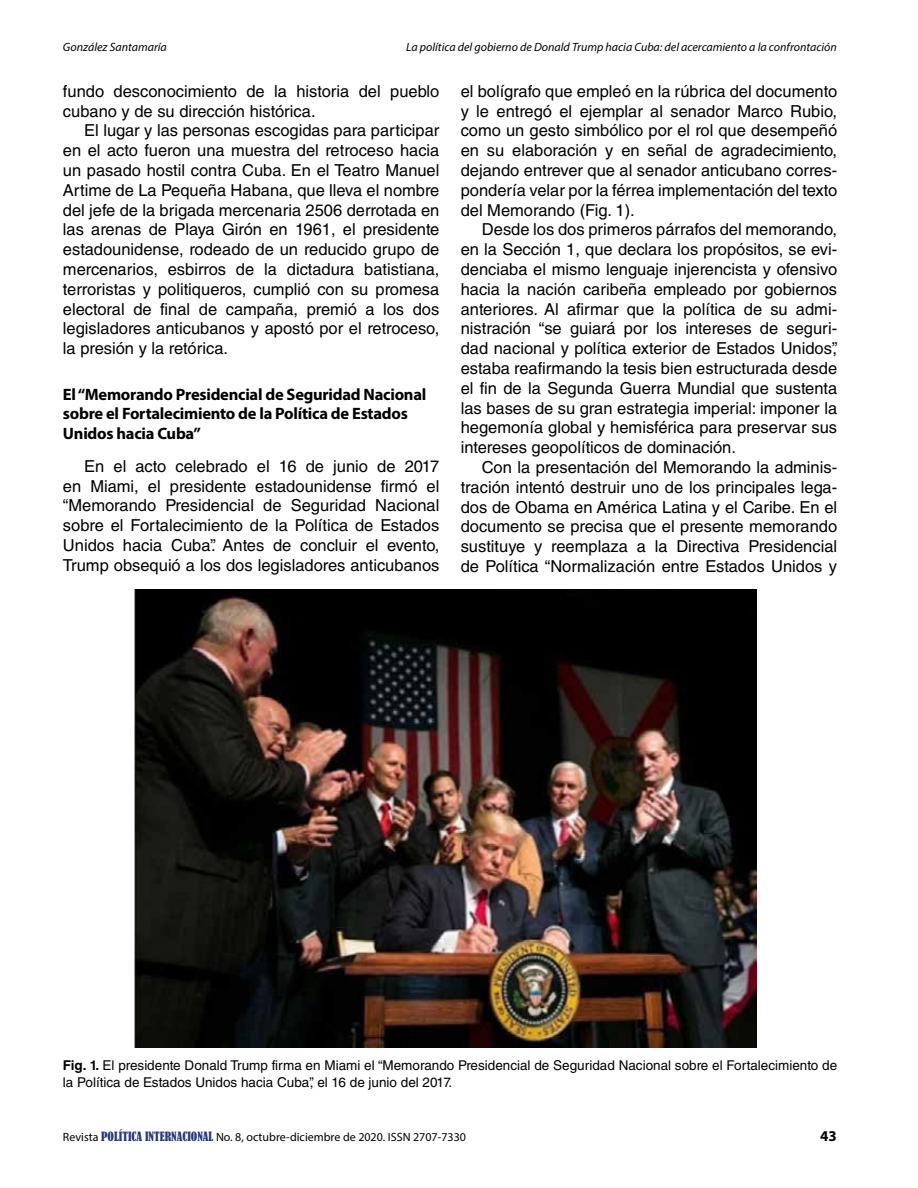
<style>
.page{position:relative;width:918px;height:1188px;background:#fff}
.page>*{position:absolute;margin:0;border:0;box-sizing:border-box;transform-origin:0 0}
.t1{font:16.5px/19.8px "Helvetica LT Std";color:#000;text-align:justify}
.t2{font:700 16.5px/19.8px "Myriad Pro";letter-spacing:-.015em;color:#000}
.t3{font:700 15px "Myriad Pro";color:#000}
.t4{font:13.5px/16.2px "Helvetica LT Std";color:#000}
.t5{font:italic 12px "Myriad Pro";color:#000}
.t6{font:12px "Myriad Pro";color:#000}
.s1{font-weight:700}
.s2{font-family:"Bernard";font-stretch:condensed;color:#253675}
</style>
<div class="page">
<img style="left:134px;top:590px;width:623px;height:458px">
<p class="t5" style="left:63px;top:40px;width:105px">González Santamaría</p>
<p class="t5" style="left:406px;top:40px;width:432px">La política del gobierno de Donald Trump hacia Cuba: del acercamiento a la confrontación</p>
<p class="t1" style="left:63px;top:81px;width:378px">fundo desconocimiento de la historia del pueblo cubano y de su dirección histórica.</p>
<p class="t1" style="left:63px;top:121px;width:378px;text-indent:21px">El lugar y las personas escogidas para participar en el acto fueron una muestra del retroceso hacia un pasado hostil contra Cuba. En el Teatro Manuel Artime de La Pequeña Habana, que lleva el nombre del jefe de la brigada mercenaria 2506 derrotada en las arenas de Playa Girón en 1961, el presidente estadounidense, rodeado de un reducido grupo de mercenarios, esbirros de la dictadura batistiana, terroristas y politiqueros, cumplió con su promesa electoral de final de campaña, premió a los dos legisladores anticubanos y apostó por el retroceso, la presión y la retórica.</p>
<p class="t2" style="left:63px;top:384px;width:365px">El “Memorando Presidencial de Seguridad Nacional sobre el Fortalecimiento de la Política de Estados<br>Unidos hacia Cuba”</p>
<p class="t1" style="left:63px;top:456px;width:378px;text-indent:21px">En el acto celebrado el 16 de junio de 2017 en Miami, el presidente estadounidense firmó el “Memorando Presidencial de Seguridad Nacional sobre el Fortalecimiento de la Política de Estados Unidos hacia Cuba”. Antes de concluir el evento, Trump obsequió a los dos legisladores anticubanos</p>
<p class="t1" style="left:461px;top:81px;width:378px">el bolígrafo que empleó en la rúbrica del documento y le entregó el ejemplar al senador Marco Rubio, como un gesto simbólico por el rol que desempeñó en su elaboración y en señal de agradecimiento, dejando entrever que al senador anticubano corres&shy;pondería velar por la férrea implementación del texto del Memorando (Fig. 1).</p>
<p class="t1" style="left:461px;top:220px;width:378px;text-indent:21px">Desde los dos primeros párrafos del memorando, en la Sección 1, que declara los propósitos, se evi&shy;denciaba el mismo lenguaje injerencista y ofensivo hacia la nación caribeña empleado por gobiernos anteriores. Al afirmar que la política de su admi&shy;nistración “se guiará por los intereses de seguri&shy;dad nacional y política exterior de Estados Unidos”, estaba reafirmando la tesis bien estructurada desde el fin de la Segunda Guerra Mundial que sustenta las bases de su gran estrategia imperial: imponer la hegemonía global y hemisférica para preservar sus intereses geopolíticos de dominación.</p>
<p class="t1" style="left:461px;top:457px;width:378px;text-indent:21px">Con la presentación del Memorando la adminis&shy;tración intentó destruir uno de los principales lega&shy;dos de Obama en América Latina y el Caribe. En el documento se precisa que el presente memorando sustituye y reemplaza a la Directiva Presidencial de Política “Normalización entre Estados Unidos y</p>
<p class="t4" style="left:63px;top:1058px;width:776px"><span class="s1">Fig. 1.</span> El presidente Donald Trump firma en Miami el “Memorando Presidencial de Seguridad Nacional sobre el Fortalecimiento de la Política de Estados Unidos hacia Cuba”, el 16 de junio del 2017.</p>
<p class="t6" style="left:63px;top:1130px;width:405px">Revista <span class="s2">POLÍTICA INTERNACIONAL</span> No. 8, octubre-diciembre de 2020. ISSN 2707-7330</p>
<p class="t3" style="left:820px;top:1126px;width:18px">43</p>
</div>
